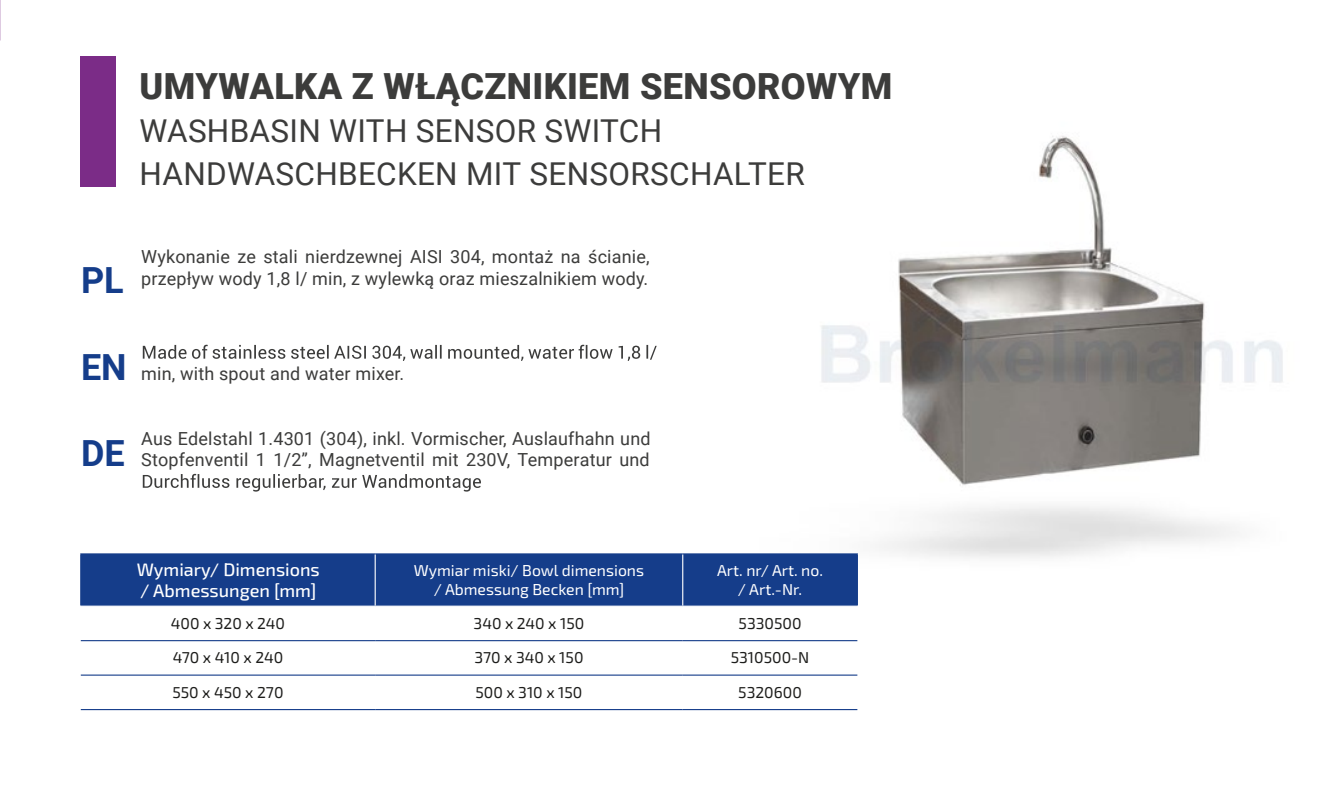
<style>
.page{position:relative;width:1340px;height:793px;background:#fff}
.page>*{position:absolute;margin:0;border:0;box-sizing:border-box;transform-origin:0 0}
.t1{font:900 36px "Roboto";letter-spacing:.01em;color:#3c3c3b}
.t2{font:700 36px "Roboto";color:#153d8a}
.t3{font:31.5px/43.2px "Roboto";letter-spacing:.01em;color:#3c3c3b}
.t4{font:18px/21.6px "Roboto";letter-spacing:.01em;color:#3c3c3b}
.t5{font:500 18px/21.6px "Exo 2";color:#fff}
.t6{font:15.75px "Exo 2";color:#1d1d1b}
.t7{font:15.75px/18.9px "Exo 2";color:#fff;text-align:center}
</style>
<div class="page">
<img style="left:740px;top:136px;width:543px;height:506px">
<div style="left:81px;top:554px;width:775px;height:51px;background:#153d8a"></div>
<hr style="left:81px;top:640px;width:294px;height:1px;background:#153d8a">
<hr style="left:375px;top:640px;width:307px;height:1px;background:#153d8a">
<hr style="left:682px;top:640px;width:175px;height:1px;background:#153d8a">
<hr style="left:81px;top:674px;width:294px;height:1px;background:#153d8a">
<hr style="left:375px;top:674px;width:307px;height:1px;background:#153d8a">
<hr style="left:682px;top:674px;width:175px;height:1px;background:#153d8a">
<hr style="left:81px;top:708px;width:294px;height:2px;background:#153d8a">
<hr style="left:375px;top:708px;width:307px;height:2px;background:#153d8a">
<hr style="left:682px;top:708px;width:175px;height:2px;background:#153d8a">
<hr style="left:80px;top:553px;width:295px;height:1px;background:#153d8a">
<hr style="left:80px;top:554px;width:1px;height:51px;background:#153d8a">
<hr style="left:375px;top:553px;width:307px;height:1px;background:#153d8a">
<hr style="left:682px;top:553px;width:176px;height:1px;background:#153d8a">
<hr style="left:856px;top:554px;width:2px;height:51px;background:#153d8a">
<hr style="left:374px;top:554px;width:2px;height:51px;background:#fff">
<hr style="left:682px;top:605px;width:176px;height:1px;background:#fff">
<hr style="left:682px;top:554px;width:1px;height:51px;background:#fff">
<svg style="left:143px;top:344px;width:513px;height:17px"></svg>
<svg style="left:143px;top:474px;width:338px;height:17px"></svg>
<div style="left:80px;top:56px;width:36px;height:131px;background:#7b2c87"></div>
<h1 class="t1" style="left:140px;top:61px;width:754px">UMYWALKA Z WŁĄCZNIKIEM SENSOROWYM</h1>
<h2 class="t3" style="left:140px;top:108px;width:666px">WASHBASIN WITH SENSOR SWITCH<br>HANDWASCHBECKEN MIT SENSORSCHALTER</h2>
<h1 class="t2" style="left:81px;top:255px;width:44px">PL</h1>
<p class="t4" style="left:141px;top:245px;width:510px">Wykonanie ze stali nierdzewnej AISI 304, montaż na ścianie, przepływ wody 1,8 l/ min, z wylewką oraz mieszalnikiem wody.</p>
<h1 class="t2" style="left:81px;top:341px;width:47px">EN</h1>
<p class="t4" style="left:141px;top:362px;width:264px">min, with spout and water mixer.</p>
<h1 class="t2" style="left:81px;top:428px;width:45px">DE</h1>
<p class="t4" style="left:141px;top:426px;width:511px">Aus Edelstahl 1.4301 (304), inkl. Vormischer, Auslaufhahn und<br>Stopfenventil 1 1/2”, Magnetventil mit 230V, Temperatur und</p>
<p class="t5" style="left:137px;top:557px;width:185px">Wymiary/ Dimensions / Abmessungen [mm]</p>
<p class="t7" style="left:414px;top:560px;width:232px">Wymiar miski/ Bowl dimensions / Abmessung Becken [mm]</p>
<p class="t7" style="left:717px;top:560px;width:107px">Art. nr/ Art. no. / Art.-Nr.</p>
<p class="t6" style="left:171px;top:612px;width:116px">400 x 320 x 240</p>
<p class="t6" style="left:473px;top:612px;width:112px">340 x 240 x 150</p>
<p class="t6" style="left:738px;top:612px;width:64px">5330500</p>
<p class="t6" style="left:173px;top:646px;width:112px">470 x 410 x 240</p>
<p class="t6" style="left:474px;top:646px;width:111px">370 x 340 x 150</p>
<p class="t6" style="left:730px;top:646px;width:80px">5310500-N</p>
<p class="t6" style="left:172px;top:681px;width:113px">550 x 450 x 270</p>
<p class="t6" style="left:475px;top:681px;width:108px">500 x 310 x 150</p>
<p class="t6" style="left:738px;top:681px;width:65px">5320600</p>
</div>
